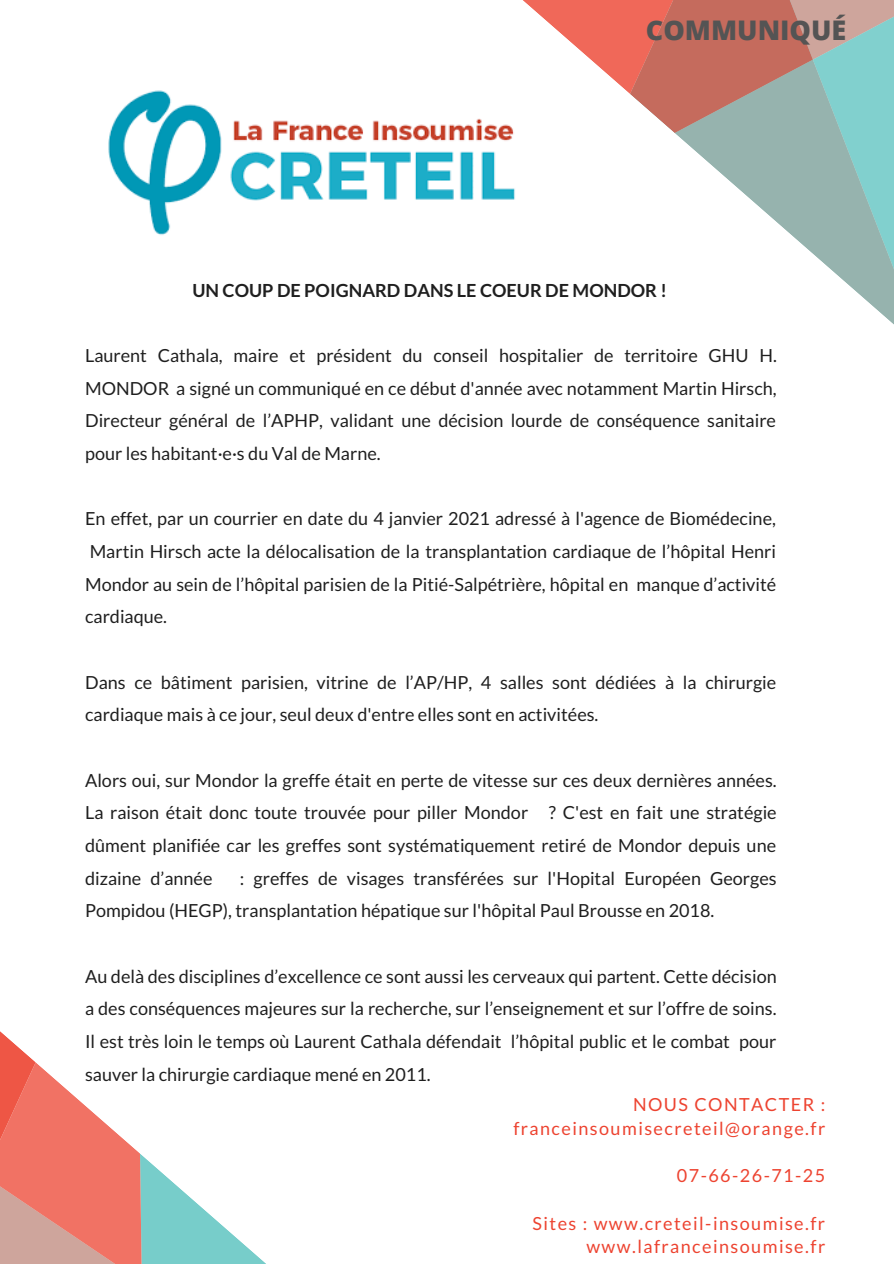
<style>
.page{position:relative;width:894px;height:1264px;background:#fff}
.page>*{position:absolute;margin:0;border:0;box-sizing:border-box;transform-origin:0 0}
.t1{font:800 27px "Open Sans";color:#545454}
.t2{font:18px/32.7px "Lato";color:#1f1f1f;text-align:justify}
.t3{font:18px "Lato";letter-spacing:.08em;color:#ed4330}
.t4{font:700 18px "Lato";color:#1f1f1f}
</style>
<div class="page">
<svg style="left:723px;top:175px;width:32px;height:28px"></svg>
<svg style="left:755px;top:101px;width:138px;height:223px"></svg>
<svg style="left:638px;top:101px;width:239px;height:74px;fill:#96b3ae"></svg>
<svg style="left:523px;top:0;width:370px;height:101px;background:#cb968c"></svg>
<svg style="left:0;top:1031px;width:265px;height:232px"></svg>
<img style="left:108px;top:80px;width:443px;height:155px">
<p class="t1" style="left:645px;top:12px;width:202px">COMMUNIQUÉ</p>
<p class="t4" style="left:192px;top:279px;width:476px">UN COUP DE POIGNARD DANS LE COEUR DE MONDOR !</p>
<p class="t2" style="left:85px;top:338px;width:693px">Laurent Cathala, maire et président du conseil hospitalier de territoire GHU H.<br>MONDOR a signé un communiqué en ce début d'année avec notamment Martin Hirsch, Directeur général de l’APHP, validant une décision lourde de conséquence sanitaire pour les habitant·e·s du Val de Marne.</p>
<p class="t2" style="left:85px;top:502px;width:692px">En effet, par un courrier en date du 4 janvier 2021 adressé à l'agence de Biomédecine, Martin Hirsch acte la délocalisation de la transplantation cardiaque de l’hôpital Henri Mondor au sein de l’hôpital parisien de la Pitié-Salpétrière, hôpital en manque d’activité cardiaque.</p>
<p class="t2" style="left:85px;top:665px;width:692px">Dans ce bâtiment parisien, vitrine de l’AP/HP, 4 salles sont dédiées à la chirurgie cardiaque mais à ce jour, seul deux d'entre elles sont en activitées.</p>
<p class="t2" style="left:85px;top:763px;width:693px">Alors oui, sur Mondor la greffe était en perte de vitesse sur ces deux dernières années.<br>La raison était donc toute trouvée pour piller Mondor ? C'est en fait une stratégie dûment planifiée car les greffes sont systématiquement retiré de Mondor depuis une dizaine d’année</p>
<p class="t2" style="left:85px;top:861px;width:693px;text-indent:155px">: greffes de visages transférées sur l'Hopital Européen Georges<br>Pompidou (HEGP), transplantation hépatique sur l'hôpital Paul Brousse en 2018.</p>
<p class="t2" style="left:85px;top:959px;width:693px">Au delà des disciplines d’excellence ce sont aussi les cerveaux qui partent. Cette décision a des conséquences majeures sur la recherche, sur l’enseignement et sur l’offre de soins.<br>Il est très loin le temps où Laurent Cathala défendait l’hôpital public et le combat pour sauver la chirurgie cardiaque mené en 2011.</p>
<p class="t3" style="left:633px;top:1093px;width:194px">NOUS CONTACTER :</p>
<p class="t3" style="left:513px;top:1117px;width:313px">franceinsoumisecreteil@orange.fr</p>
<p class="t3" style="left:676px;top:1164px;width:150px">07-66-26-71-25</p>
<p class="t3" style="left:532px;top:1211px;width:294px">Sites : www.creteil-insoumise.fr</p>
<p class="t3" style="left:586px;top:1235px;width:240px">www.lafranceinsoumise.fr</p>
</div>
